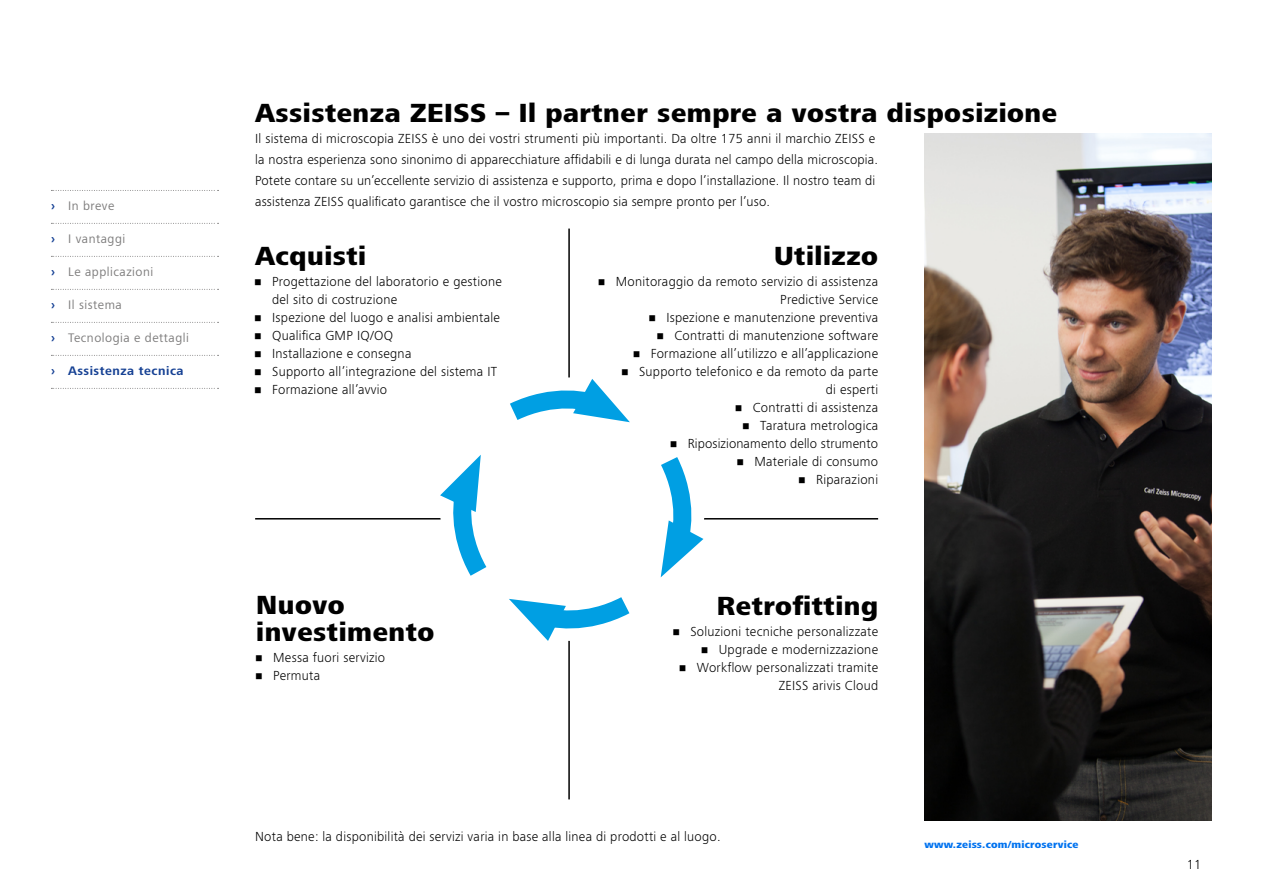
<style>
.page{position:relative;width:1263px;height:893px;background:#fff}
.page>*{position:absolute;margin:0;border:0;box-sizing:border-box;transform-origin:0 0}
.t1{font:800 27px/27px "ZEISS Frutiger Next W1 G";letter-spacing:.02em;color:#000}
.t2{font:300 13.5px/18px "ZEISS Frutiger Next W1 G";letter-spacing:.02em;color:#000;text-align:right}
.t3{font:12.75px "ZEISS Frutiger Next W1 G";letter-spacing:.04em;color:#7c7b7b}
.t4{font:700 12.75px "ZEISS Frutiger Next W1 G";letter-spacing:.04em;color:#164194}
.t5{font:800 10.5px "ZEISS Frutiger Next W1 G";letter-spacing:.02em;color:#0072ef}
.s1{font-weight:700;color:#164194}
</style>
<div class="page">
<hr style="left:255px;top:518px;width:623px;height:1px;background:#000">
<hr style="left:568px;top:229px;width:2px;height:570px;background:#000">
<svg style="left:440px;top:379px;width:263px;height:262px"></svg>
<img style="left:924px;top:134px;width:288px;height:687px">
<svg style="left:51px;top:190px;width:168px;height:1px"></svg>
<svg style="left:51px;top:223px;width:168px;height:1px"></svg>
<svg style="left:51px;top:256px;width:168px;height:1px"></svg>
<svg style="left:51px;top:289px;width:168px;height:1px"></svg>
<svg style="left:51px;top:322px;width:168px;height:1px"></svg>
<svg style="left:51px;top:355px;width:168px;height:1px"></svg>
<svg style="left:51px;top:388px;width:168px;height:1px"></svg>
<p class="t3" style="left:51px;top:197px;width:65px"><span class="s1">›</span> In breve</p>
<p class="t3" style="left:51px;top:230px;width:76px"><span class="s1">›</span> I vantaggi</p>
<p class="t3" style="left:51px;top:263px;width:104px"><span class="s1">›</span> Le applicazioni</p>
<p class="t3" style="left:51px;top:296px;width:72px"><span class="s1">›</span> Il sistema</p>
<p class="t3" style="left:51px;top:329px;width:139px"><span class="s1">›</span> Tecnologia e dettagli</p>
<p class="t4" style="left:51px;top:362px;width:134px">› Assistenza tecnica</p>
<h1 class="t1" style="left:255px;top:98px;width:803px">Assistenza ZEISS – Il partner sempre a vostra disposizione</h1>
<p class="t2" style="left:255px;top:127px;width:624px;line-height:21px;text-align:left">Il sistema di microscopia ZEISS è uno dei vostri strumenti più importanti. Da oltre 175 anni il marchio ZEISS e la nostra esperienza sono sinonimo di apparecchiature affidabili e di lunga durata nel campo della microscopia.<br>Potete contare su un’eccellente servizio di assistenza e supporto, prima e dopo l’installazione. Il nostro team di assistenza ZEISS qualificato garantisce che il vostro microscopio sia sempre pronto per l’uso.</p>
<h1 class="t1" style="left:255px;top:241px;width:113px">Acquisti</h1>
<p class="t2" style="left:272px;top:272px;width:231px;text-align:left;text-indent:-17px">• Progettazione del laboratorio e gestione del sito di costruzione</p>
<p class="t2" style="left:255px;top:308px;width:246px">• Ispezione del luogo e analisi ambientale</p>
<p class="t2" style="left:255px;top:326px;width:139px">• Qualifica GMP IQ/OQ</p>
<p class="t2" style="left:255px;top:344px;width:158px">• Installazione e consegna</p>
<p class="t2" style="left:255px;top:362px;width:244px">• Supporto all’integrazione del sistema IT</p>
<p class="t2" style="left:255px;top:380px;width:134px">• Formazione all’avvio</p>
<h1 class="t1" style="left:774px;top:241px;width:106px">Utilizzo</h1>
<p class="t2" style="left:599px;top:272px;width:281px">• Monitoraggio da remoto servizio di assistenza<br>Predictive Service</p>
<p class="t2" style="left:649px;top:308px;width:230px">• Ispezione e manutenzione preventiva</p>
<p class="t2" style="left:657px;top:326px;width:222px">• Contratti di manutenzione software</p>
<p class="t2" style="left:634px;top:344px;width:246px">• Formazione all’utilizzo e all’applicazione</p>
<p class="t2" style="left:622px;top:362px;width:258px">• Supporto telefonico e da remoto da parte di esperti</p>
<p class="t2" style="left:736px;top:398px;width:144px">• Contratti di assistenza</p>
<p class="t2" style="left:743px;top:416px;width:136px">• Taratura metrologica</p>
<p class="t2" style="left:671px;top:434px;width:209px">• Riposizionamento dello strumento</p>
<p class="t2" style="left:737px;top:452px;width:142px">• Materiale di consumo</p>
<p class="t2" style="left:799px;top:470px;width:81px">• Riparazioni</p>
<h1 class="t1" style="left:256px;top:590px;width:180px">Nuovo investimento</h1>
<p class="t2" style="left:256px;top:647px;width:131px">• Messa fuori servizio</p>
<p class="t2" style="left:256px;top:665px;width:65px">• Permuta</p>
<h1 class="t1" style="left:717px;top:591px;width:163px">Retrofitting</h1>
<p class="t2" style="left:673px;top:622px;width:206px">• Soluzioni tecniche personalizzate</p>
<p class="t2" style="left:702px;top:640px;width:178px">• Upgrade e modernizzazione</p>
<p class="t2" style="left:680px;top:658px;width:200px">• Workflow personalizzati tramite<br>ZEISS arivis Cloud</p>
<p class="t2" style="left:255px;top:827px;width:467px">Nota bene: la disponibilità dei servizi varia in base alla linea di prodotti e al luogo.</p>
<p class="t5" style="left:924px;top:837px;width:155px">www.zeiss.com/microservice</p>
<p class="t2" style="left:1187px;top:854px;width:16px">11</p>
</div>
